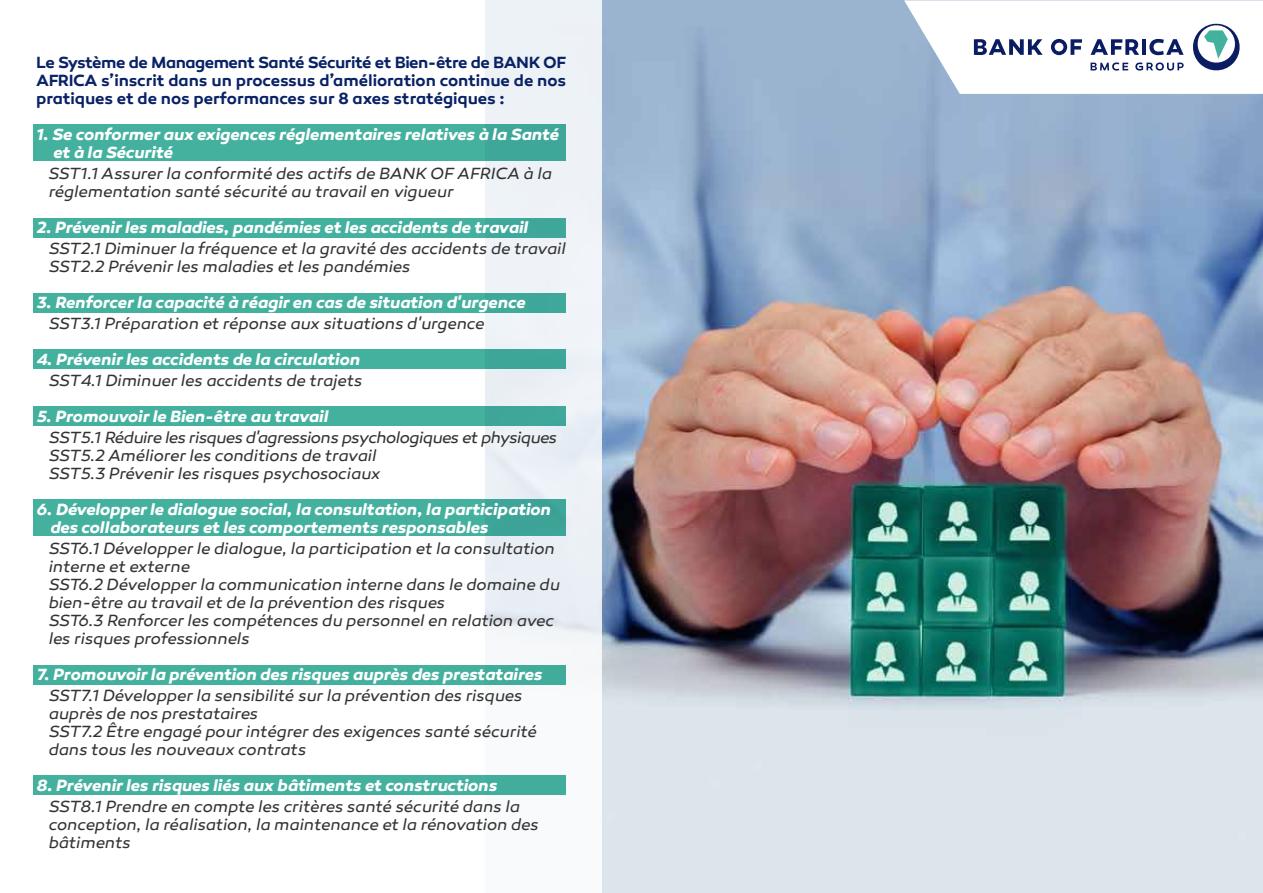
<style>
.page{position:relative;width:1263px;height:893px;background:#fff}
.page>*{position:absolute;margin:0;border:0;box-sizing:border-box;transform-origin:0 0}
.t1{font:italic 16.5px/18px "Canaro";letter-spacing:-.005em;color:#333}
.t2{font:italic 700 16.5px/18px "Canaro";letter-spacing:-.005em;color:#fff}
.t3{font:600 16.5px/18px "Canaro";letter-spacing:-.005em;color:#092266;text-align:justify}
.t4{font:italic 16.5px/18px "Canaro";letter-spacing:-.025em;color:#333}
</style>
<div class="page">
<img style="left:602px;top:0;width:661px;height:893px">
<svg style="left:904px;top:0;width:359px;height:94px"></svg>
<div style="left:34px;top:124px;width:532px;height:37px;background:#44b19f"></div>
<div style="left:34px;top:219px;width:532px;height:19px;background:#44b19f"></div>
<div style="left:34px;top:293px;width:532px;height:20px;background:#44b19f"></div>
<div style="left:34px;top:350px;width:532px;height:19px;background:#44b19f"></div>
<div style="left:34px;top:406px;width:532px;height:19px;background:#44b19f"></div>
<div style="left:34px;top:499px;width:532px;height:37px;background:#44b19f"></div>
<div style="left:34px;top:665px;width:532px;height:19px;background:#44b19f"></div>
<div style="left:34px;top:775px;width:532px;height:19px;background:#44b19f"></div>
<p class="t3" style="left:36px;top:54px;width:532px">Le Système de Management Santé Sécurité et Bien-être de BANK OF AFRICA s’inscrit dans un processus d’amélioration continue de nos pratiques et de nos performances sur 8 axes stratégiques :</p>
<p class="t2" style="left:54px;top:126px;width:507px;text-indent:-17px">1. Se conformer aux exigences réglementaires relatives à la Santé et à la Sécurité</p>
<p class="t1" style="left:48px;top:165px;width:505px">SST1.1 Assurer la conformité des actifs de BANK OF AFRICA à la réglementation santé sécurité au travail en vigueur</p>
<p class="t2" style="left:37px;top:219px;width:493px">2. Prévenir les maladies, pandémies et les accidents de travail</p>
<p class="t1" style="left:49px;top:240px;width:519px">SST2.1 Diminuer la fréquence et la gravité des accidents de travail<br>SST2.2 Prévenir les maladies et les pandémies</p>
<p class="t2" style="left:37px;top:294px;width:490px">3. Renforcer la capacité à réagir en cas de situation d'urgence</p>
<p class="t1" style="left:49px;top:315px;width:437px">SST3.1 Préparation et réponse aux situations d'urgence</p>
<p class="t2" style="left:37px;top:351px;width:325px">4. Prévenir les accidents de la circulation</p>
<p class="t1" style="left:49px;top:372px;width:315px">SST4.1 Diminuer les accidents de trajets</p>
<p class="t2" style="left:37px;top:408px;width:293px">5. Promouvoir le Bien-être au travail</p>
<p class="t4" style="left:49px;top:429px;width:510px">SST5.1 Réduire les risques d'agressions psychologiques et physiques<br>SST5.2 Améliorer les conditions de travail<br>SST5.3 Prévenir les risques psychosociaux</p>
<p class="t2" style="left:50px;top:501px;width:502px;text-indent:-14px">6. Développer le dialogue social, la consultation, la participation des collaborateurs et les comportements responsables</p>
<p class="t1" style="left:49px;top:540px;width:513px">SST6.1 Développer le dialogue, la participation et la consultation interne et externe<br>SST6.2 Développer la communication interne dans le domaine du bien-être au travail et de la prévention des risques<br>SST6.3 Renforcer les compétences du personnel en relation avec les risques professionnels</p>
<p class="t2" style="left:37px;top:666px;width:507px">7. Promouvoir la prévention des risques auprès des prestataires</p>
<p class="t1" style="left:49px;top:687px;width:490px">SST7.1 Développer la sensibilité sur la prévention des risques auprès de nos prestataires<br>SST7.2 Être engagé pour intégrer des exigences santé sécurité dans tous les nouveaux contrats</p>
<p class="t2" style="left:37px;top:777px;width:462px">8. Prévenir les risques liés aux bâtiments et constructions</p>
<p class="t1" style="left:49px;top:798px;width:492px">SST8.1 Prendre en compte les critères santé sécurité dans la conception, la réalisation, la maintenance et la rénovation des bâtiments</p>
</div>
